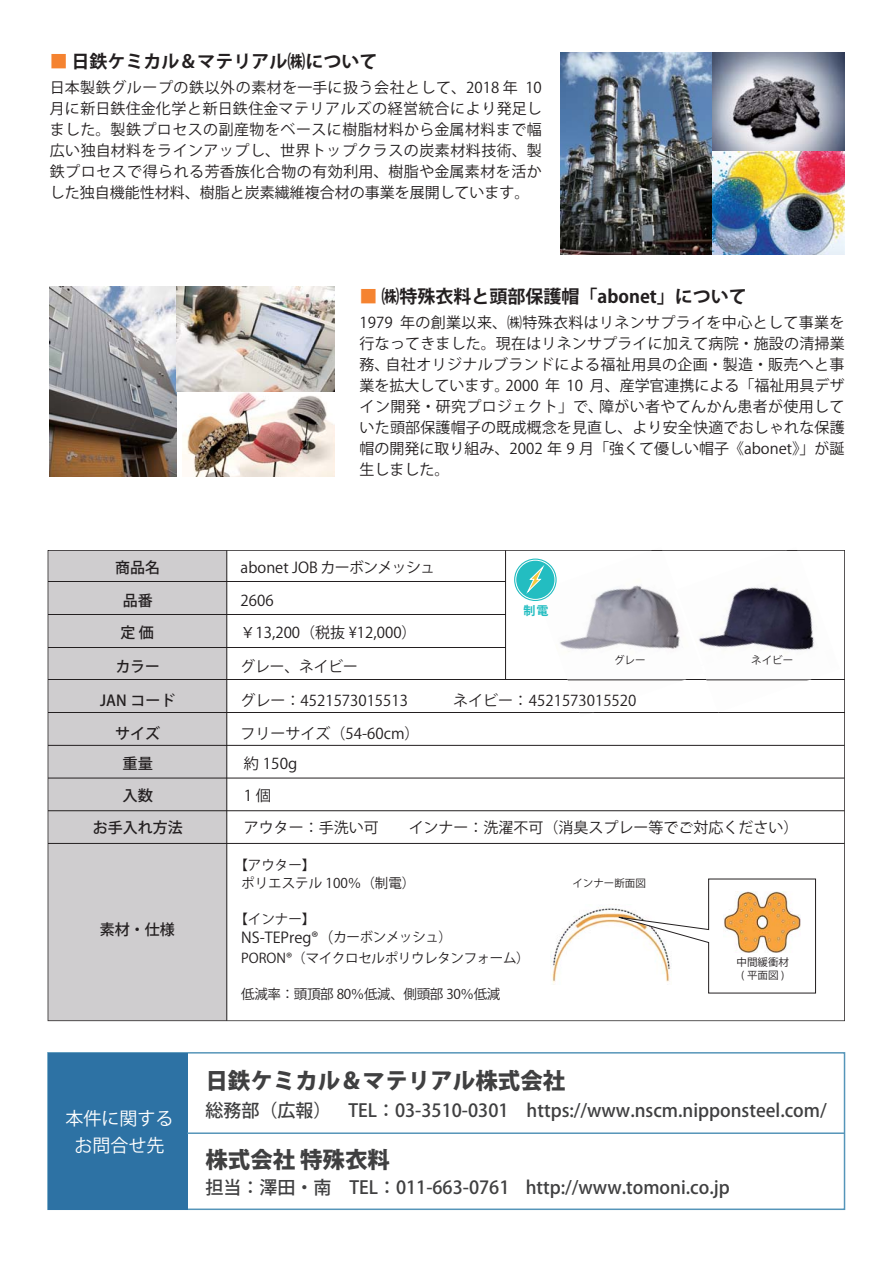
<style>
.page{position:relative;width:893px;height:1263px;background:#fff}
.page>*{position:absolute;margin:0;border:0;box-sizing:border-box;transform-origin:0 0}
.t1{font:22.5px "Koz Go Pro Heavy 90 msp RKSJ H";color:#404041}
.t2{font:18px "Koz Go Pro Medium 90 msp RKSJ H";color:#404041}
.t3{font:18px "Koz Go Pro Bold 90 msp RKSJ H";color:#231f20}
.t4{font:18px/27px "Koz Go Pro Regular 90 msp RKSJ H";color:#fff;text-align:center}
.t5{font:15px/21px "Koz Go Pro Regular 90 msp RKSJ H";color:#231f20;text-align:justify}
.t6{font:15px/32px "Koz Go Pr 6 N Regular 90 msp RKSJ H";color:#231f20}
.t7{font:15px/32px "Koz Go Pr 6 N Medium 90 msp RKSJ H";color:#231f20}
.t8{font:15px "Koz Go Pr 6 N Regular 90 msp RKSJ H";letter-spacing:-.025em;color:#231f20}
.t9{font:13.5px "Koz Go Pr 6 N Regular 90 msp RKSJ H";letter-spacing:-.025em;color:#231f20}
.t10{font:13.5px/18px "Koz Go Pr 6 N Regular 90 msp RKSJ H";color:#231f20}
.t11{font:12px "Koz Go Pr 6 N Bold 90 msp RKSJ H";color:#23bdc1}
.t12{font:10.5px/13.5px "Koz Go Pr 6 N Regular 90 msp RKSJ H";color:#231f20;text-align:center}
.s1{color:#f58330}
.s2{font-family:"Koz Go Pr 6 N Regular 90 msp RKSJ H";font-size:13.5px}
</style>
<div class="page">
<div style="left:47px;top:1052px;width:798px;height:158px;border:2px solid #5595b9"></div>
<div style="left:48px;top:1053px;width:140px;height:156px;background:#2d72a4"></div>
<img style="left:183px;top:392px;width:151px;height:85px">
<img style="left:50px;top:287px;width:126px;height:190px">
<img style="left:176px;top:287px;width:158px;height:105px">
<hr style="left:187px;top:1132px;width:657px;height:2px;background:#5595b9">
<img style="left:561px;top:52px;width:283px;height:202px">
<svg style="left:48px;top:550px;width:797px;height:471px"></svg>
<hr style="left:505px;top:550px;width:1px;height:130px;background:#231f20">
<svg style="left:613px;top:879px;width:203px;height:114px"></svg>
<img style="left:724px;top:891px;width:76px;height:62px">
<img style="left:577px;top:706px;width:35px;height:11px">
<svg style="left:579px;top:712px;width:15px;height:1px"></svg>
<img style="left:564px;top:550px;width:140px;height:147px">
<img style="left:567px;top:680px;width:118px;height:1px">
<img style="left:536px;top:551px;width:141px;height:121px">
<svg style="left:650px;top:550px;width:13px;height:1px"></svg>
<img style="left:572px;top:694px;width:64px;height:12px">
<img style="left:704px;top:550px;width:128px;height:162px">
<img style="left:706px;top:680px;width:104px;height:1px">
<img style="left:677px;top:551px;width:163px;height:121px">
<svg style="left:785px;top:550px;width:13px;height:1px"></svg>
<img style="left:674px;top:590px;width:32px;height:82px">
<div style="left:514px;top:559px;width:43px;height:42px;border:3px solid #23bdc1;border-radius:50%"></div>
<div style="left:516px;top:560px;width:39px;height:39px;background:#23bdc1;border-radius:50%"></div>
<div style="left:515px;top:560px;width:40px;height:40px;border:1px solid #fff;border-radius:50%"></div>
<svg style="left:526px;top:566px;width:17px;height:28px"></svg>
<p class="t3" style="left:50px;top:54px;width:329px"><span class="s1">■</span> 日鉄ケミカル＆マテリアル㈱について</p>
<p class="t5" style="left:50px;top:79px;width:494px">日本製鉄グループの鉄以外の素材を一手に扱う会社として、2018 年 10月に新日鉄住金化学と新日鉄住金マテリアルズの経営統合により発足しました。製鉄プロセスの副産物をベースに樹脂材料から金属材料まで幅広い独自材料をラインアップし、世界トップクラスの炭素材料技術、製鉄プロセスで得られる芳香族化合物の有効利用、樹脂や金属素材を活かした独自機能性材料、樹脂と炭素繊維複合材の事業を展開しています。</p>
<p class="t3" style="left:360px;top:289px;width:389px"><span class="s1">■</span> ㈱特殊衣料と頭部保護帽「abonet」について</p>
<p class="t5" style="left:360px;top:314px;width:487px">1979 年の創業以来、㈱特殊衣料はリネンサプライを中心として事業を行なってきました。現在はリネンサプライに加えて病院・施設の清掃業務、自社オリジナルブランドによる福祉用具の企画・製造・販売へと事業を拡大しています。2000 年 10 月、産学官連携による「福祉用具デザイン開発・研究プロジェクト」で、障がい者やてんかん患者が使用していた頭部保護帽子の既成概念を見直し、より安全快適でおしゃれな保護帽の開発に取り組み、2002 年 9 月「強くて優しい帽子《abonet》」が誕生しました。</p>
<p class="t7" style="left:115px;top:554px;width:46px">商品名</p>
<p class="t7" style="left:123px;top:586px;width:31px">品番</p>
<p class="t7" style="left:120px;top:618px;width:35px">定 価</p>
<p class="t7" style="left:116px;top:652px;width:45px">カラー</p>
<p class="t7" style="left:100px;top:686px;width:77px">JAN コード</p>
<p class="t7" style="left:115px;top:719px;width:46px">サイズ</p>
<p class="t7" style="left:122px;top:750px;width:32px">重量入数</p>
<p class="t7" style="left:93px;top:813px;width:91px">お手入れ方法</p>
<p class="t7" style="left:100px;top:916px;width:76px">素材・仕様</p>
<p class="t8" style="left:241px;top:562px;width:196px">abonet JOB カーボンメッシュ</p>
<p class="t6" style="left:241px;top:587px;width:177px">2606<br>￥13,200（税抜 ¥12,000）</p>
<p class="t6" style="left:241px;top:652px;width:119px">グレー、ネイビー</p>
<p class="t11" style="left:524px;top:606px;width:26px">制電</p>
<p class="t12" style="left:614px;top:654px;width:33px">グレー</p>
<p class="t12" style="left:751px;top:654px;width:43px">ネイビー</p>
<p class="t6" style="left:241px;top:686px;width:397px">グレー：4521573015513　　　ネイビー：4521573015520</p>
<p class="t6" style="left:241px;top:719px;width:180px">フリーサイズ（54-60cm）</p>
<p class="t6" style="left:244px;top:750px;width:556px">約 150g<br>1 個<br>アウター：手洗い可　　インナー：洗濯不可（消臭スプレー等でご対応ください）</p>
<p class="t10" style="left:241px;top:857px;width:176px;text-indent:-7px">【アウター】<br>ポリエステル 100％（制電）</p>
<p class="t9" style="left:234px;top:914px;width:82px">【インナー】</p>
<p class="t5" style="left:241px;top:929px;width:212px">NS-TEPreg®（<span class="s2">カーボンメッシュ）</span></p>
<p class="t9" style="left:241px;top:953px;width:290px">PORON®（マイクロセルポリウレタンフォーム）</p>
<p class="t9" style="left:241px;top:989px;width:261px">低減率：頭頂部 80％低減、側頭部 30％低減</p>
<p class="t12" style="left:572px;top:877px;width:75px">インナー断面図</p>
<p class="t12" style="left:736px;top:957px;width:54px">中間緩衝材( 平面図 )</p>
<p class="t4" style="left:66px;top:1107px;width:109px">本件に関するお問合せ先</p>
<h1 class="t1" style="left:205px;top:1072px;width:361px">日鉄ケミカル＆マテリアル株式会社</h1>
<p class="t2" style="left:205px;top:1103px;width:623px">総務部（広報）　 TEL：03-3510-0301　https://www.nscm.nipponsteel.com/</p>
<h1 class="t1" style="left:205px;top:1151px;width:186px">株式会社 特殊衣料</h1>
<p class="t2" style="left:205px;top:1180px;width:305px">担当：澤田・南　TEL：011-663-0761</p>
<p class="t2" style="left:526px;top:1180px;width:206px">http://www.tomoni.co.jp</p>
</div>
